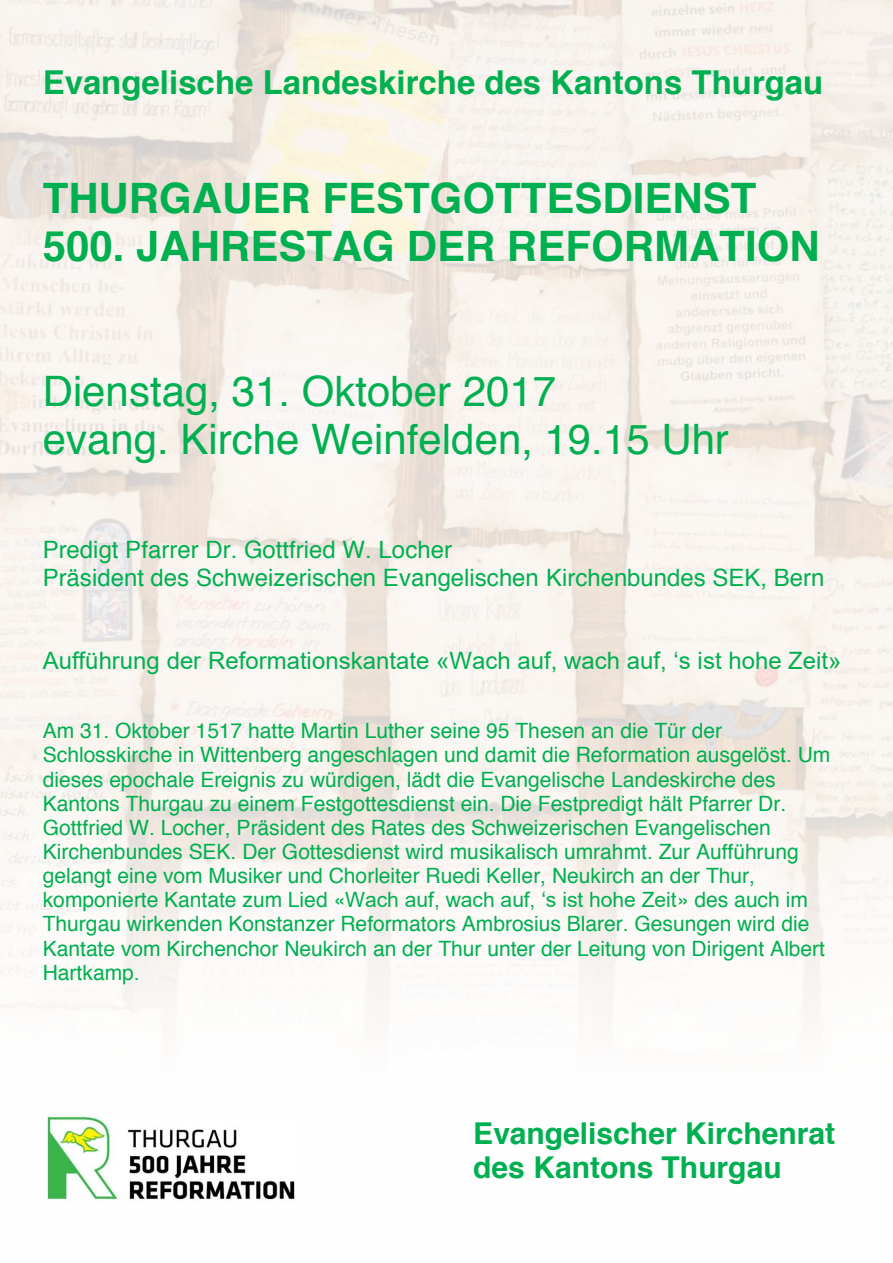
<style>
.page{position:relative;width:893px;height:1263px;background:#fff}
.page>*{position:absolute;margin:0;border:0;box-sizing:border-box;transform-origin:0 0}
.t1{font:42px/48.3px "Helvetica";color:#00b050}
.t2{font:700 42px/48.4px "Helvetica";color:#00b050}
.t3{font:700 33px "Helvetica";color:#00b050}
.t4{font:700 30px/34.5px "Helvetica";color:#00b050}
.t5{font:24px/27.6px "Helvetica";color:#00b050}
.t6{font:24px "Arial";color:#00b050}
.t7{font:21px/24.2px "Helvetica";color:#00b050}
.s1{font-family:"Arial"}
</style>
<div class="page">
<img style="left:0;top:0;width:893px;height:1021px">
<img style="left:47px;top:1115px;width:248px;height:87px">
<h2 class="t3" style="left:43px;top:56px;width:782px">Evangelische Landeskirche des Kantons Thurgau</h2>
<h1 class="t2" style="left:43px;top:174px;width:778px">THURGAUER FESTGOTTESDIENST<br>500. JAHRESTAG DER REFORMATION</h1>
<h1 class="t1" style="left:43px;top:368px;width:688px">Dienstag, 31. Oktober 2017<br>evang. Kirche Weinfelden, 19.15 Uhr</h1>
<p class="t5" style="left:43px;top:537px;width:783px">Predigt Pfarrer Dr. Gottfried W. Locher<br>Präsident des Schweizerischen Evangelischen Kirchenbundes SEK, Bern</p>
<p class="t6" style="left:43px;top:644px;width:800px">Aufführung der Reformationskantate «Wach auf, wach auf, ‘s ist hohe Zeit»</p>
<p class="t7" style="left:43px;top:719px;width:789px">Am 31. Oktober 1517 hatte Martin Luther seine 95 Thesen an die Tür der Schlosskirche in Wittenberg angeschlagen und damit die Reformation ausgelöst. Um dieses epochale Ereignis zu würdigen, lädt die Evangelische Landeskirche des Kantons Thurgau zu einem Festgottesdienst ein. Die Festpredigt hält Pfarrer Dr.<br>Gottfried W. Locher, Präsident des Rates des Schweizerischen Evangelischen Kirchenbundes SEK. Der Gottesdienst wird musikalisch umrahmt. Zur Aufführung gelangt eine vom Musiker und Chorleiter Ruedi Keller, Neukirch an der Thur, komponierte Kantate zum Lied «<span class="s1">Wach auf, wach auf, ‘s ist hohe Zeit</span>» des auch im Thurgau wirkenden Konstanzer Reformators Ambrosius Blarer. Gesungen wird die Kantate vom Kirchenchor Neukirch an der Thur unter der Leitung von Dirigent Albert Hartkamp.</p>
<h3 class="t4" style="left:473px;top:1116px;width:363px">Evangelischer Kirchenrat des Kantons Thurgau</h3>
</div>
